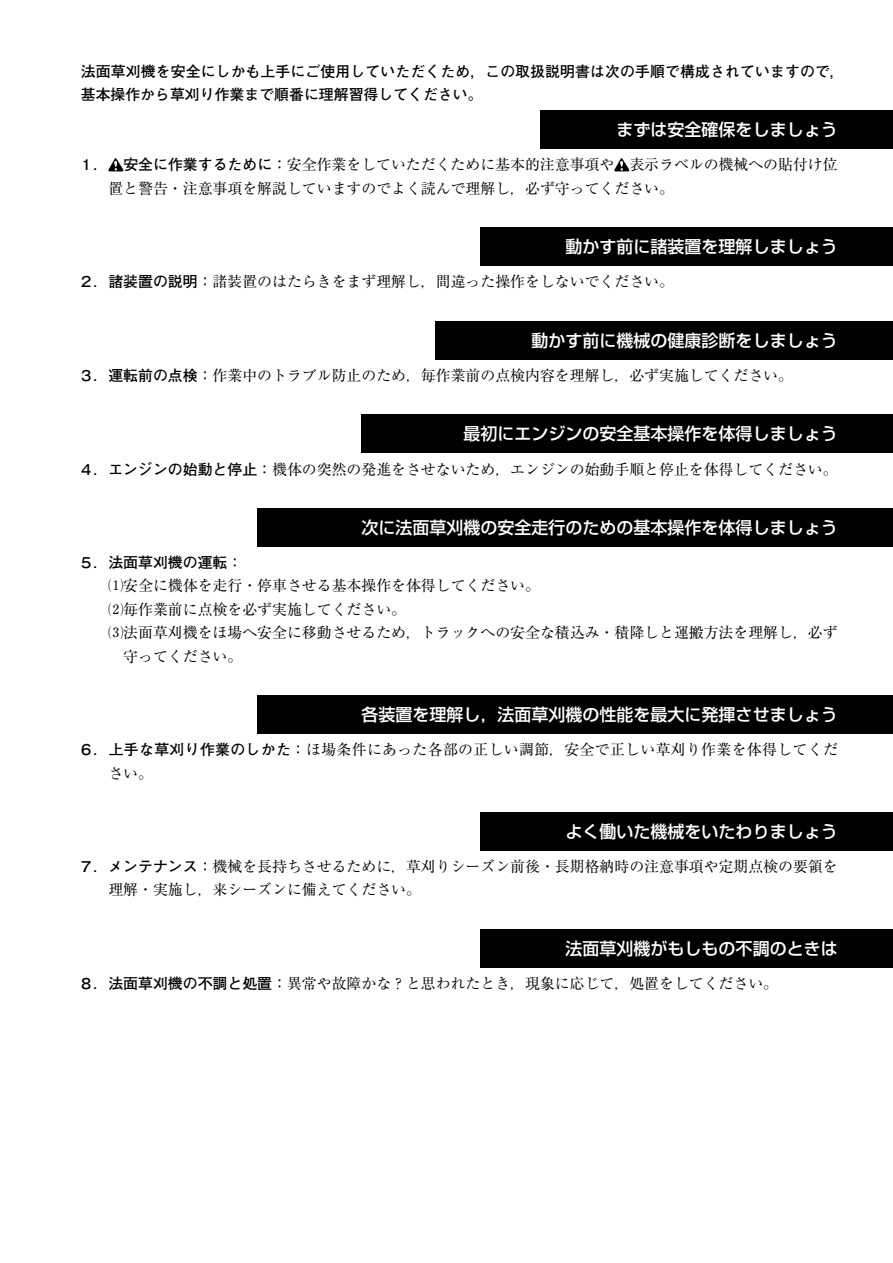
<style>
.page{position:relative;width:893px;height:1263px;background:#fff}
.page>*{position:absolute;margin:0;border:0;box-sizing:border-box;transform-origin:0 0}
.t1{font:500 16.95px "Shin Go Pr 6 N";color:#fff}
.t2{font:14.85px/23.4px "Ryumin Pro";color:#000}
.t3{font:700 14.85px/23.4px "Futo Go B101 Pro";letter-spacing:.005em;color:#000}
.t4{font:14.85px/23.4px "Ryumin Pro";letter-spacing:.02em;color:#000}
.s1{font-family:"Futo Go B101 Pro";font-weight:700}
</style>
<div class="page">
<div style="left:540px;top:111px;width:353px;height:38px;background:#000"></div>
<div style="left:480px;top:227px;width:413px;height:39px;background:#000"></div>
<div style="left:436px;top:321px;width:457px;height:38px;background:#000"></div>
<div style="left:361px;top:415px;width:532px;height:38px;background:#000"></div>
<div style="left:257px;top:508px;width:636px;height:38px;background:#000"></div>
<div style="left:257px;top:695px;width:636px;height:38px;background:#000"></div>
<div style="left:480px;top:929px;width:413px;height:38px;background:#000"></div>
<div style="left:480px;top:812px;width:413px;height:38px;background:#000"></div>
<svg style="left:108px;top:158px;width:15px;height:13px"></svg>
<svg style="left:614px;top:158px;width:15px;height:13px"></svg>
<p class="t3" style="left:81px;top:58px;width:765px">法面草刈機を安全にしかも上手にご使用していただくため，この取扱説明書は次の手順で構成されていますので，基本操作から草刈り作業まで順番に理解習得してください。</p>
<p class="t1" style="left:617px;top:116px;width:223px">まずは安全確保をしましょう</p>
<p class="t2" style="left:108px;top:152px;width:731px;text-indent:-30px"><span class="s1">１． 安全に作業するために：</span>安全作業をしていただくために基本的注意事項や 表示ラベルの機械への貼付け位置と警告・注意事項を解説していますのでよく読んで理解し，必ず守ってください。</p>
<p class="t1" style="left:566px;top:233px;width:274px">動かす前に諸装置を理解しましょう</p>
<p class="t2" style="left:79px;top:269px;width:597px"><span class="s1">２．諸装置の説明：</span>諸装置のはたらきをまず理解し，間違った操作をしないでください。</p>
<p class="t1" style="left:531px;top:326px;width:308px">動かす前に機械の健康診断をしましょう</p>
<p class="t2" style="left:79px;top:363px;width:716px"><span class="s1">３．運転前の点検：</span>作業中のトラブル防止のため，毎作業前の点検内容を理解し，必ず実施してください。</p>
<p class="t1" style="left:463px;top:420px;width:376px">最初にエンジンの安全基本操作を体得しましょう</p>
<p class="t2" style="left:79px;top:456px;width:760px"><span class="s1">４．エンジンの始動と停止：</span>機体の突然の発進をさせないため，エンジンの始動手順と停止を体得してください。</p>
<p class="t1" style="left:361px;top:513px;width:478px">次に法面草刈機の安全走行のための基本操作を体得しましょう</p>
<p class="t3" style="left:79px;top:549px;width:165px">５．法面草刈機の運転：</p>
<p class="t2" style="left:108px;top:573px;width:433px">⑴安全に機体を走行・停車させる基本操作を体得してください。</p>
<p class="t2" style="left:108px;top:596px;width:299px">⑵毎作業前に点検を必ず実施してください。</p>
<p class="t2" style="left:108px;top:620px;width:731px">⑶法面草刈機をほ場へ安全に移動させるため，トラックへの安全な積込み・積降しと運搬方法を理解し，必ず</p>
<p class="t2" style="left:123px;top:643px;width:121px">守ってください。</p>
<p class="t1" style="left:361px;top:700px;width:478px">各装置を理解し，法面草刈機の性能を最大に発揮させましょう</p>
<p class="t4" style="left:79px;top:737px;width:761px"><span class="s1">６．上手な草刈り作業のしかた：</span>ほ場条件にあった各部の正しい調節，安全で正しい草刈り作業を体得してくだ　　さい。</p>
<p class="t1" style="left:566px;top:817px;width:274px">よく働いた機械をいたわりましょう</p>
<p class="t2" style="left:108px;top:854px;width:731px;text-indent:-30px"><span class="s1">７．メンテナンス：</span>機械を長持ちさせるために，草刈りシーズン前後・長期格納時の注意事項や定期点検の要領を理解・実施し，来シーズンに備えてください。</p>
<p class="t1" style="left:566px;top:934px;width:274px">法面草刈機がもしもの不調のときは</p>
<p class="t2" style="left:79px;top:971px;width:701px"><span class="s1">８．法面草刈機の不調と処置：</span>異常や故障かな？と思われたとき，現象に応じて，処置をしてください。</p>
</div>
